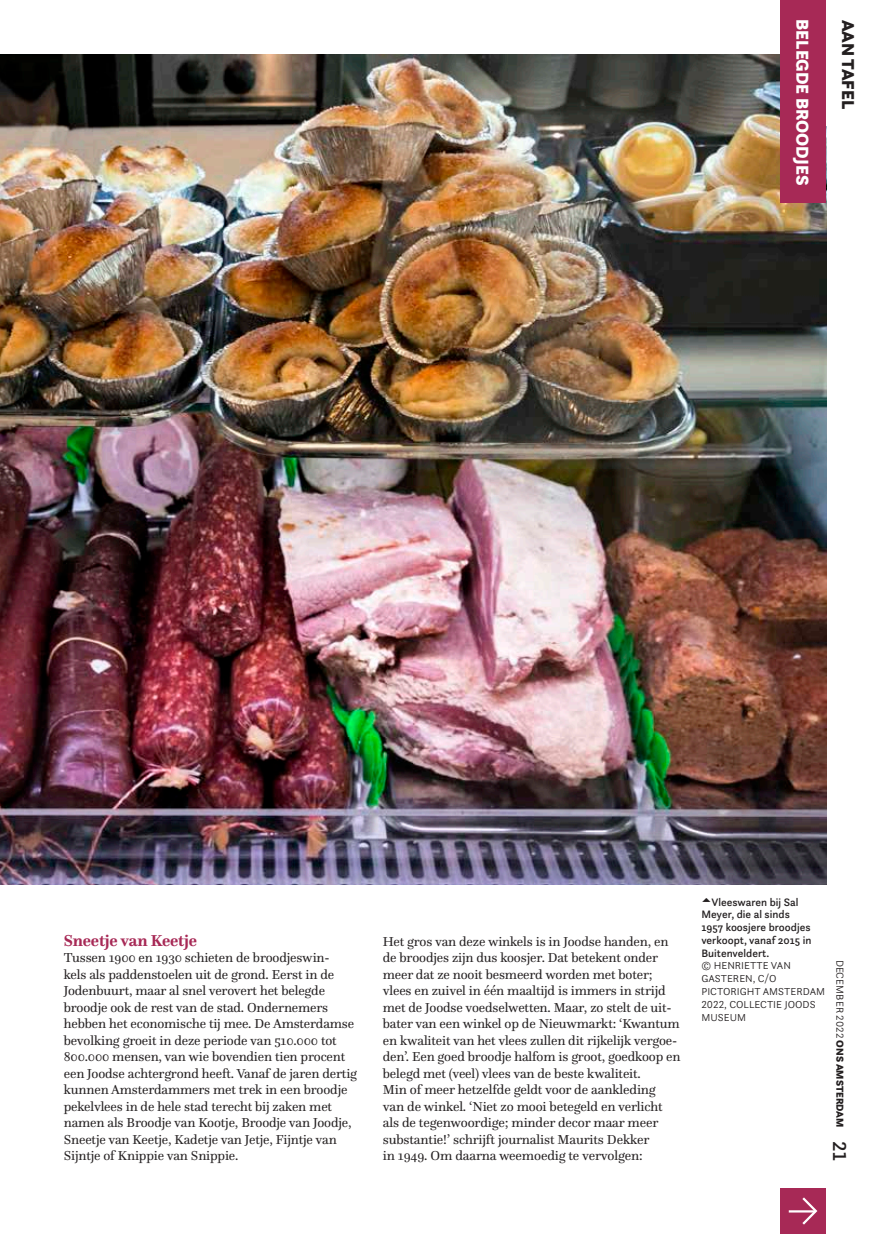
<style>
.page{position:relative;width:872px;height:1234px;background:#fff}
.page>*{position:absolute;margin:0;border:0;box-sizing:border-box;transform-origin:0 0}
.t1{font:500 19.5px "Questa Sans";color:#231f20}
.t2{font:900 18px "Questa Sans";color:#fff}
.t3{font:900 18px "Questa Sans";color:#231f20}
.t4{font:700 16.5px "Questa";letter-spacing:-.01em;color:#a72956}
.t5{font:13.5px/16.5px "Questa";letter-spacing:-.01em;color:#231f20}
.t6{font:500 11.25px/12.8px "Questa Sans";color:#231f20}
.t7{font:300 10.5px/12.8px "Questa Sans";color:#231f20}
.s1{font-weight:900}
</style>
<div class="page">
<div style="left:780px;top:1187px;width:46px;height:46px;background:#a72956"></div>
<svg style="left:800px;top:1197px;width:18px;height:28px"></svg>
<hr style="left:788px;top:1209px;width:27px;height:3px;background:#fff">
<img style="left:0;top:54px;width:826px;height:830px">
<div style="left:780px;top:0;width:46px;height:202px;background:#a72956"></div>
<svg style="left:702px;top:677px;width:30px;height:8px"></svg>
<h2 class="t2" style="left:814px;top:19px;width:167px;rotate:90deg">BELEGDE BROODJES</h2>
<h2 class="t3" style="left:860px;top:20px;width:90px;rotate:90deg">AAN TAFEL</h2>
<p class="t4" style="left:64px;top:929px;width:135px">Sneetje van Keetje</p>
<p class="t5" style="left:64px;top:949px;width:295px">Tussen 1900 en 1930 schieten de broodjeswin-<br>kels als paddenstoelen uit de grond. Eerst in de Jodenbuurt, maar al snel verovert het belegde broodje ook de rest van de stad. Ondernemers hebben het economische tij mee. De Amsterdamse bevolking groeit in deze periode van 510.000 tot 800.000 mensen, van wie bovendien tien procent een Joodse achtergrond heeft. Vanaf de jaren dertig kunnen Amsterdammers met trek in een broodje pekelvlees in de hele stad terecht bij zaken met namen als Broodje van Kootje, Broodje van Joodje, Sneetje van Keetje, Kadetje van Jetje, Fijntje van Sijntje of Knippie van Snippie.</p>
<p class="t5" style="left:383px;top:932px;width:299px">Het gros van deze winkels is in Joodse handen, en de broodjes zijn dus koosjer. Dat betekent onder meer dat ze nooit besmeerd worden met boter; vlees en zuivel in één maaltijd is immers in strijd met de Joodse voedselwetten. Maar, zo stelt de uit&shy;bater van een winkel op de Nieuwmarkt: ‘Kwantum en kwaliteit van het vlees zullen dit rijkelijk vergoe&shy;den’. Een goed broodje halfom is groot, goedkoop en belegd met (veel) vlees van de beste kwaliteit.<br>Min of meer hetzelfde geldt voor de aankleding van de winkel. ‘Niet zo mooi betegeld en verlicht als de tegenwoordige; minder decor maar meer substantie!’ schrijft journalist Maurits Dekker<br>in 1949. Om daarna weemoedig te vervolgen:</p>
<p class="t6" style="left:701px;top:895px;width:112px;text-indent:10px">Vleeswaren bij Sal<br>Meyer, die al sinds<br>1957 koosjere broodjes verkoopt, vanaf 2015 in<br>Buitenveldert.</p>
<p class="t7" style="left:701px;top:959px;width:125px">© HENRIETTE VAN<br>GASTEREN, C/O<br>PICTORIGHT AMSTERDAM<br>2022, COLLECTIE JOODS<br>MUSEUM</p>
<p class="t7" style="left:846px;top:959px;width:169px;rotate:90deg">december 2022 <span class="s1">ONS AMSTERDAM</span></p>
<h1 class="t1" style="left:852px;top:1140px;width:22px;rotate:90deg">21</h1>
</div>
